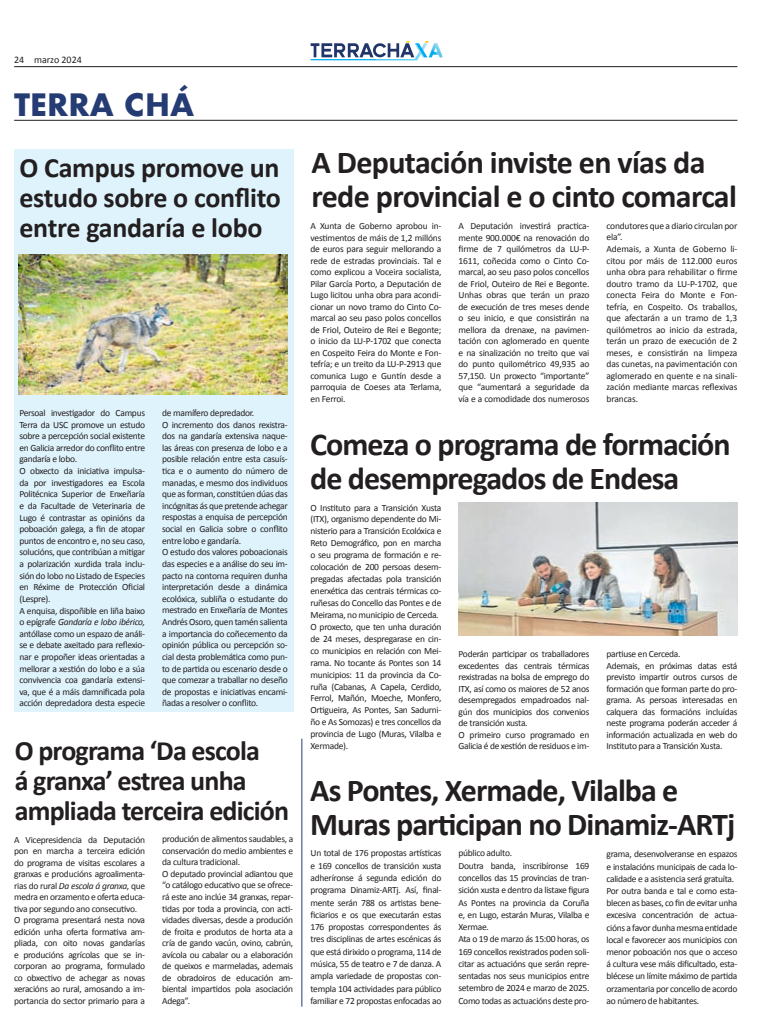
<style>
.page{position:relative;width:780px;height:1035px;background:#fff}
.page>*{position:absolute;margin:0;border:0;box-sizing:border-box;transform-origin:0 0}
.t1{font:700 32px/34px "Calibri";letter-spacing:-.03em;color:#231f20}
.t2{font:700 30px "Futura";color:#253b73}
.t3{font:700 28px/30px "Calibri";letter-spacing:-.03em;color:#231f20;text-align:justify}
.t4{font:10px "Calibri";color:#231f20}
.t5{font:9.5px/11.5px "Calibri";letter-spacing:-.03em;color:#231f20}
.t6{font:9.5px/11.5px "Calibri";letter-spacing:-.01em;color:#231f20}
.s1{font-style:italic}
</style>
<div class="page">
<hr style="left:14px;top:66px;width:723px;height:1px;background:#231f20">
<svg style="left:310px;top:41px;width:132px;height:19px"></svg>
<hr style="left:14px;top:120px;width:723px;height:1px;background:#231f20">
<div style="left:14px;top:149px;width:279px;height:563px;background:#dff3fc"></div>
<img style="left:19px;top:254px;width:268px;height:140px">
<img style="left:458px;top:502px;width:279px;height:134px">
<hr style="left:301px;top:738px;width:1px;height:268px;background:#253b73">
<p class="t4" style="left:14px;top:54px;width:69px">24 marzo 2024</p>
<h2 class="t2" style="left:14px;top:83px;width:181px">TERRA CHÁ</h2>
<h3 class="t3" style="left:19px;top:152px;width:263px">O Campus promove un estudo sobre o conflito entre gandaría e lobo</h3>
<p class="t5" style="left:19px;top:406px;width:127px">Persoal investigador do Campus<br>Terra da USC promove un estudo sobre a percepción social existente en Galicia arredor do conflito entre gandaría e lobo.<br>O obxecto da iniciativa impulsa&shy;da por investigadores ea Escola<br>Politécnica Superior de Enxeñaría e da Facultade de Veterinaria de<br>Lugo é contrastar as opinións da poboación galega, a fin de atopar puntos de encontro e, no seu caso, solucións, que contribúan a mitigar a polarización xurdida trala inclu&shy;sión do lobo no Listado de Especies en Réxime de Protección Oficial (Lespre).<br>A enquisa, dispoñible en liña baixo o epígrafe <span class="s1">Gandaría e lobo ibérico, </span>antóllase como un espazo de análi&shy;se e debate axeitado para reflexio&shy;nar e propoñer ideas orientadas a mellorar a xestión do lobo e a súa convivencia coa gandaría extensi&shy;va, que é a máis damnificada pola acción depredadora desta especie</p>
<p class="t5" style="left:162px;top:406px;width:127px">de mamífero depredador.<br>O incremento dos danos rexistra&shy;dos na gandaría extensiva naque&shy;las áreas con presenza de lobo e a posible relación entre esta casuís&shy;tica e o aumento do número de manadas, e mesmo dos individuos que as forman, constitúen dúas das incógnitas ás que pretende achegar respostas a enquisa de percepción social en Galicia sobre o conflito entre lobo e gandaría.<br>O estudo dos valores poboacionais das especies e a análise do seu im&shy;pacto na contorna requiren dunha interpretación desde a dinámica ecolóxica, subliña o estudante do mestrado en Enxeñaría de Montes<br>Andrés Osoro, quen tamén salienta a importancia do coñecemento da opinión pública ou percepción so&shy;cial desta problemática como pun&shy;to de partida ou escenario desde o que comezar a traballar no deseño de propostas e iniciativas encami&shy;ñadas a resolver o conflito.</p>
<h3 class="t3" style="left:15px;top:734px;width:276px;text-align:left">O programa ‘Da escola<br>á granxa’ estrea unha ampliada terceira edición</h3>
<p class="t5" style="left:14px;top:833px;width:132px">A Vicepresidencia da Deputación pon en marcha a terceira edición do programa de visitas escolares a granxas e producións agroalimenta&shy;rias do rural <span class="s1">Da escola á granxa</span>, que medra en orzamento e oferta educa&shy;tiva por segundo ano consecutivo.<br>O programa presentará nesta nova edición unha oferta formativa am&shy;pliada, con oito novas gandarías e producións agrícolas que se in&shy;corporan ao programa, formulado co obxectivo de achegar as novas xeracións ao rural, amosando a im&shy;portancia do sector primario para a</p>
<p class="t5" style="left:162px;top:833px;width:132px">produción de alimentos saudables, a conservación do medio ambientes e da cultura tradicional.<br>O deputado provincial adiantou que “o catálogo educativo que se ofrece&shy;rá este ano inclúe 34 granxas, repar&shy;tidas por toda a provincia, con acti&shy;vidades diversas, desde a produción de froita e produtos de horta ata a cría de gando vacún, ovino, cabrún, avícola ou cabalar ou a elaboración de queixos e marmeladas, ademais de obradoiros de educación am&shy;biental impartidos pola asociación<br>Adega”.</p>
<h1 class="t1" style="left:311px;top:144px;width:427px">A Deputación inviste en vías da rede provincial e o cinto comarcal</h1>
<p class="t5" style="left:310px;top:220px;width:132px;text-align:justify">A Xunta de Goberno aprobou in&shy;vestimentos de máis de 1,2 millóns de euros para seguir mellorando a rede de estradas provinciais. Tal e como explicou a Voceira socialista, Pilar García Porto, a Deputación de Lugo licitou unha obra para acondi&shy;cionar un novo tramo do Cinto Co&shy;marcal ao seu paso polos concellos de Friol, Outeiro de Rei e Begonte; o inicio da LU-P-1702 que conecta en Cospeito Feira do Monte e Fon&shy;tefría; e un treito da LU-P-2913 que comunica Lugo e Guntín desde a parroquia de Coeses ata Terlama, en Ferroi.</p>
<p class="t5" style="left:458px;top:220px;width:132px;text-align:justify">A Deputación investirá practica&shy;mente 900.000€ na renovación do firme de 7 quilómetros da LU-P-1611, coñecida como o Cinto Co&shy;marcal, ao seu paso polos concellos de Friol, Outeiro de Rei e Begonte.<br>Unhas obras que terán un prazo de execución de tres meses dende o seu inicio, e que consistirán na mellora da drenaxe, na pavimen&shy;tación con aglomerado en quente e na sinalización no treito que vai do punto quilométrico 49,935 ao 57,150. Un proxecto “importante” que “aumentará a seguridade da vía e a comodidade dos numerosos</p>
<p class="t6" style="left:606px;top:220px;width:132px">condutores que a diario circulan por ela”.<br>Ademais, a Xunta de Goberno li&shy;citou por máis de 112.000 euros unha obra para rehabilitar o firme doutro tramo da LU-P-1702, que conecta Feira do Monte e Fon&shy;tefría, en Cospeito. Os traballos, que afectarán a un tramo de 1,3 quilómetros ao inicio da estrada, terán un prazo de execución de 2 meses, e consistirán na limpeza das cunetas, na pavimentación con aglomerado en quente e na sinali&shy;zación mediante marcas reflexivas brancas.</p>
<h1 class="t1" style="left:310px;top:426px;width:422px">Comeza o programa de formación de desempregados de Endesa</h1>
<p class="t5" style="left:310px;top:501px;width:132px;line-height:11.9px">O Instituto para a Transición Xusta (ITX), organismo dependente do Mi&shy;nisterio para a Transición Ecolóxica e Reto Demográfico, pon en marcha o seu programa de formación e re&shy;colocación de 200 persoas desem&shy;pregadas afectadas pola transición enerxética das centrais térmicas co&shy;ruñesas do Concello das Pontes e de Meirama, no municipio de Cerceda.<br>O proxecto, que ten unha duración de 24 meses, despregarase en cin&shy;co municipios en relación con Mei&shy;rama. No tocante ás Pontes son 14 municipios: 11 da provincia da Co&shy;ruña (Cabanas, A Capela, Cerdido, Ferrol, Mañón, Moeche, Monfero, Ortigueira, As Pontes, San Sadurni&shy;ño e As Somozas) e tres concellos da provincia de Lugo (Muras, Vilalba e Xermade).</p>
<p class="t5" style="left:458px;top:648px;width:132px">Poderán participar os traballadores excedentes das centrais térmicas rexistradas na bolsa de emprego do<br>ITX, así como os maiores de 52 anos desempregados empadroados nal&shy;gún dos municipios dos convenios de transición xusta.<br>O primeiro curso programado en<br>Galicia é de xestión de residuos e im-</p>
<p class="t5" style="left:606px;top:648px;width:132px">partiuse en Cerceda.<br>Ademais, en próximas datas está previsto impartir outros cursos de formación que forman parte do pro&shy;grama. As persoas interesadas en calquera das formacións incluídas neste programa poderán acceder á información actualizada en web do<br>Instituto para a Transición Xusta.</p>
<h1 class="t1" style="left:310px;top:772px;width:426px">As Pontes, Xermade, Vilalba e<br>Muras participan no Dinamiz-ARTj</h1>
<p class="t5" style="left:310px;top:846px;width:132px;line-height:12.3px;text-align:justify">Un total de 176 propostas artísticas e 169 concellos de transición xusta adheríronse á segunda edición do programa Dinamiz-ARTj. Así, final&shy;mente serán 788 os artistas bene&shy;ficiarios e os que executarán estas 176 propostas correspondentes ás tres disciplinas de artes escénicas ás que está dirixido o programa, 114 de música, 55 de teatro e 7 de danza. A ampla variedade de propostas con&shy;templa 104 actividades para público familiar e 72 propostas enfocadas ao</p>
<p class="t5" style="left:458px;top:846px;width:132px;line-height:12.3px">público adulto.<br>Doutra banda, inscribíronse 169 concellos das 15 provincias de tran&shy;sición xusta e dentro da listaxe figura<br>As Pontes na provincia da Coruña e, en Lugo, estarán Muras, Vilalba e<br>Xermae.<br>Ata o 19 de marzo ás 15:00 horas, os<br>169 concellos rexistrados poden soli&shy;citar as actuacións que serán repre&shy;sentadas nos seus municipios entre setembro de 2024 e marzo de 2025.<br>Como todas as actuacións deste pro-</p>
<p class="t5" style="left:606px;top:847px;width:132px;line-height:12.2px">grama, desenvolveranse en espazos e instalacións municipais de cada lo&shy;calidade e a asistencia será gratuíta.<br>Por outra banda e tal e como esta&shy;blecen as bases, co fin de evitar unha excesiva concentración de actua&shy;cións a favor dunha mesma entidade local e favorecer aos municipios con menor poboación nos que o acceso á cultura vese máis dificultado, esta&shy;blécese un límite máximo de partida orzamentaria por concello de acordo ao número de habitantes.</p>
</div>
